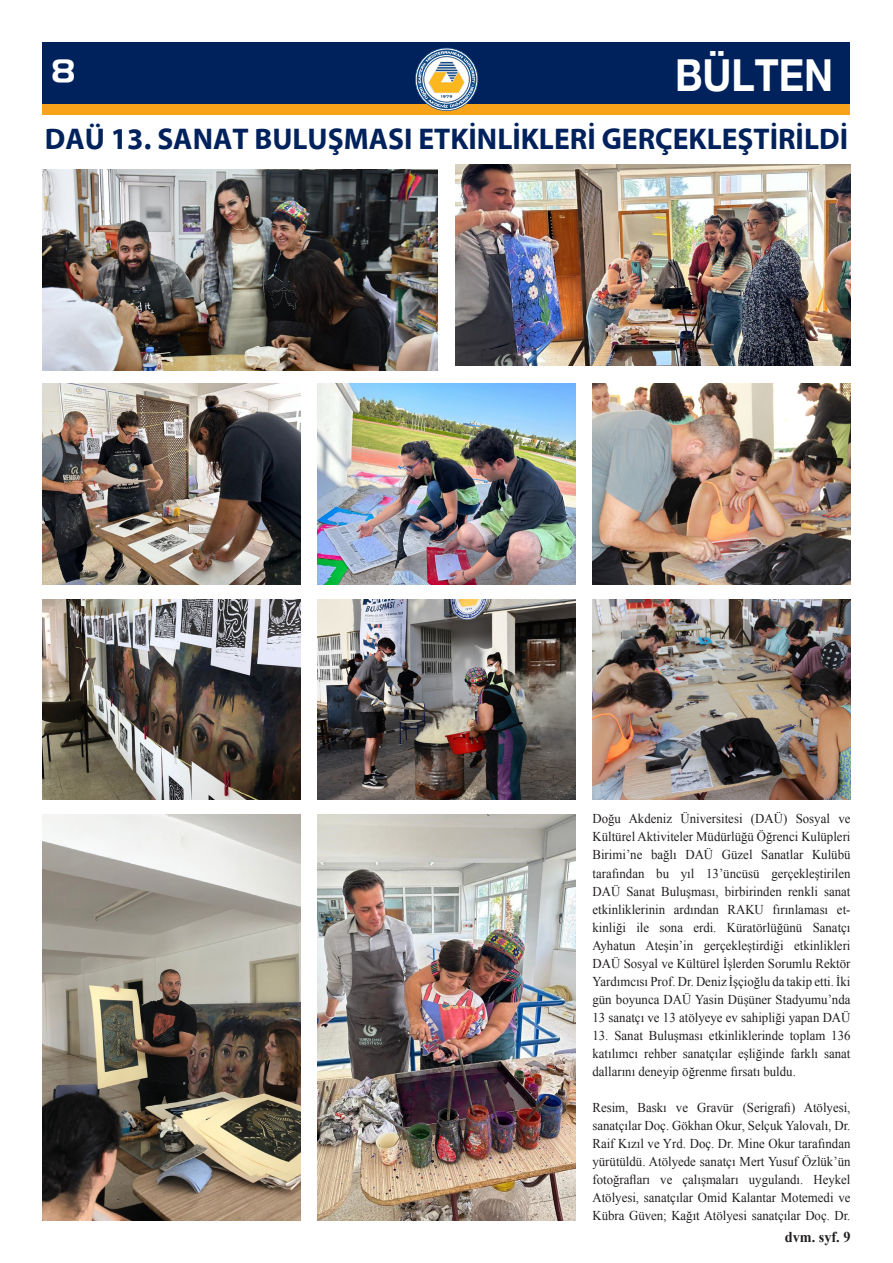
<style>
.page{position:relative;width:893px;height:1263px;background:#fff}
.page>*{position:absolute;margin:0;border:0;box-sizing:border-box;transform-origin:0 0}
.t1{font:700 44.1px "Helvetica Neue EMU";color:#fff;scale:.89 1}
.t2{font:31.5px "Handel EMU";color:#fff}
.t3{font:700 30.15px "Myriad EMU";color:#00225c}
.t4{font:700 15px "Times New Roman";color:#231f20;scale:.95 1}
.t5{font:13.5px/18px "Times New Roman";color:#231f20;text-align:justify;scale:.95 1}
</style>
<div class="page">
<div style="left:43px;top:43px;width:807px;height:72px;background:#f9a31b"></div>
<div style="left:43px;top:43px;width:807px;height:61px;background:#00225c"></div>
<svg style="left:415px;top:48px;width:63px;height:63px"></svg>
<img style="left:43px;top:814px;width:257px;height:406px">
<img style="left:317px;top:814px;width:258px;height:406px">
<img style="left:43px;top:384px;width:257px;height:201px">
<img style="left:317px;top:384px;width:258px;height:201px">
<img style="left:592px;top:384px;width:258px;height:201px">
<img style="left:43px;top:599px;width:257px;height:201px">
<img style="left:317px;top:599px;width:258px;height:201px">
<img style="left:592px;top:599px;width:258px;height:201px">
<img style="left:43px;top:169px;width:395px;height:201px">
<img style="left:455px;top:164px;width:395px;height:201px">
<p class="t2" style="left:52px;top:52px;width:25px">8</p>
<p class="t1" style="left:675px;top:48px;width:179px">BÜLTEN</p>
<p class="t3" style="left:45px;top:122px;width:805px">DAÜ 13. SANAT BULUŞMASI ETKİNLİKLERİ GERÇEKLEŞTİRİLDİ</p>
<p class="t5" style="left:592px;top:810px;width:273px">Doğu Akdeniz Üniversitesi (DAÜ) Sosyal ve Kültürel Aktiviteler Müdürlüğü Öğrenci Kulüpleri Birimi’ne bağlı DAÜ Güzel Sanatlar Kulübü tarafından bu yıl 13’üncüsü gerçekleştirilen DAÜ Sanat Buluşması, birbirinden renkli sanat etkinliklerinin ardından RAKU fırınlaması et&shy;kinliği ile sona erdi. Küratörlüğünü Sanatçı Ayhatun Ateşin’in gerçekleştirdiği etkinlikleri DAÜ Sosyal ve Kültürel İşlerden Sorumlu Rektör Yardımcısı Prof. Dr. Deniz İşçioğlu da takip etti. İki gün boyunca DAÜ Yasin Düşüner Stadyumu’nda 13 sanatçı ve 13 atölyeye ev sahipliği yapan DAÜ</p>
<p class="t5" style="left:592px;top:1026px;width:273px">13. Sanat Buluşması etkinliklerinde toplam 136 katılımcı rehber sanatçılar eşliğinde farklı sanat dallarını deneyip öğrenme fırsatı buldu.</p>
<p class="t5" style="left:592px;top:1098px;width:273px">Resim, Baskı ve Gravür (Serigrafi) Atölyesi, sanatçılar Doç. Gökhan Okur, Selçuk Yalovalı, Dr.<br>Raif Kızıl ve Yrd. Doç. Dr. Mine Okur tarafından yürütüldü. Atölyede sanatçı Mert Yusuf Özlük’ün fotoğrafları ve çalışmaları uygulandı. Heykel Atölyesi, sanatçılar Omid Kalantar Motemedi ve Kübra Güven; Kağıt Atölyesi sanatçılar Doç. Dr.</p>
<p class="t4" style="left:785px;top:1227px;width:71px">dvm. syf. 9</p>
</div>
